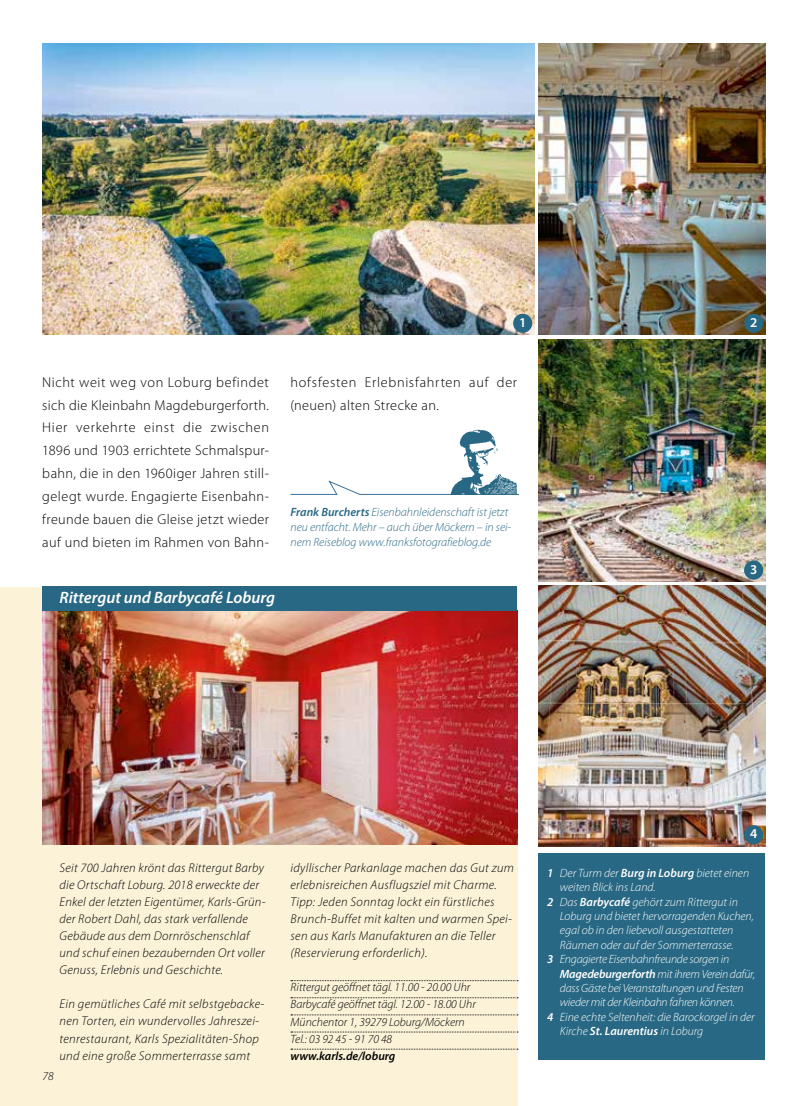
<style>
.page{position:relative;width:808px;height:1106px;background:#fff}
.page>*{position:absolute;margin:0;border:0;box-sizing:border-box;transform-origin:0 0}
.t1{font:italic 600 16.5px "Myriad Pro";color:#fff}
.t2{font:300 14.25px/22.8px "Myriad Pro";letter-spacing:.03em;color:#000;text-align:justify}
.t3{font:600 13.5px "Myriad Pro";color:#fff}
.t4{font:italic 300 12.75px/17.1px "Myriad Pro";letter-spacing:.025em;color:#000}
.t5{font:italic 300 12px "Myriad Pro";color:#fff}
.t6{font:italic 300 12px "Myriad Pro";letter-spacing:-.02em;color:#fff}
.t7{font:italic 300 12px/17.1px "Myriad Pro";color:#000}
.t8{font:italic 300 12px/15px "Myriad Pro";color:#286884}
.t9{font:italic 600 12px "Myriad Pro";color:#000}
.s1{font-weight:600}
</style>
<div class="page">
<div style="left:0;top:587px;width:517px;height:519px;background:#fbf2d8"></div>
<img style="left:43px;top:610px;width:474px;height:234px">
<svg style="left:291px;top:980px;width:227px;height:1px"></svg>
<svg style="left:291px;top:997px;width:227px;height:1px"></svg>
<svg style="left:291px;top:1014px;width:227px;height:1px"></svg>
<svg style="left:291px;top:1031px;width:227px;height:1px"></svg>
<svg style="left:291px;top:1048px;width:227px;height:1px"></svg>
<div style="left:43px;top:586px;width:474px;height:24px;background:#286884"></div>
<img style="left:539px;top:586px;width:226px;height:260px">
<img style="left:539px;top:44px;width:226px;height:291px">
<div style="left:539px;top:853px;width:226px;height:206px;background:#286884"></div>
<img style="left:42px;top:44px;width:492px;height:291px">
<img style="left:539px;top:339px;width:226px;height:242px">
<div style="left:513px;top:314px;width:19px;height:19px;background:#286884;border-radius:50%"></div>
<div style="left:744px;top:560px;width:19px;height:19px;background:#286884;border-radius:50%"></div>
<div style="left:744px;top:825px;width:19px;height:19px;background:#286884;border-radius:50%"></div>
<div style="left:744px;top:314px;width:19px;height:19px;background:#286884;border-radius:50%"></div>
<svg style="left:290px;top:480px;width:229px;height:15px"></svg>
<img style="left:450px;top:429px;width:67px;height:66px">
<p class="t3" style="left:519px;top:315px;width:9px">1</p>
<p class="t2" style="left:42px;top:371px;width:228px">Nicht weit weg von Loburg befindet sich die Kleinbahn Magdeburgerforth.<br>Hier verkehrte einst die zwischen 1896 und 1903 errichtete Schmalspur&shy;bahn, die in den 1960iger Jahren still&shy;gelegt wurde. Engagierte Eisenbahn&shy;freunde bauen die Gleise jetzt wieder auf und bieten im Rahmen von Bahn-</p>
<p class="t2" style="left:290px;top:371px;width:228px">hofsfesten Erlebnisfahrten auf der (neuen) alten Strecke an.</p>
<p class="t8" style="left:290px;top:505px;width:222px"><span class="s1">Frank Burcherts</span> Eisenbahnleidenschaft ist jetzt neu entfacht. Mehr – auch über Möckern – in sei&shy;nem Reiseblog www.franksfotografieblog.de</p>
<p class="t1" style="left:60px;top:588px;width:217px">Rittergut und Barbycafé Loburg</p>
<p class="t3" style="left:750px;top:315px;width:9px">2</p>
<p class="t3" style="left:750px;top:561px;width:9px">3</p>
<p class="t4" style="left:60px;top:859px;width:207px">Seit 700 Jahren krönt das Rittergut Barby die Ortschaft Loburg. 2018 erweckte der Enkel der letzten Eigentümer, Karls-Grün&shy;der Robert Dahl, das stark verfallende Gebäude aus dem Dornröschenschlaf und schuf einen bezaubernden Ort voller Genuss, Erlebnis und Geschichte.</p>
<p class="t4" style="left:60px;top:995px;width:206px">Ein gemütliches Café mit selbstgebacke&shy;nen Torten, ein wundervolles Jahreszei&shy;tenrestaurant, Karls Spezialitäten-Shop und eine große Sommerterrasse samt</p>
<p class="t7" style="left:43px;top:1068px;width:13px">78</p>
<p class="t4" style="left:291px;top:859px;width:225px">idyllischer Parkanlage machen das Gut zum erlebnisreichen Ausflugsziel mit Charme.<br>Tipp: Jeden Sonntag lockt ein fürstliches Brunch-Buffet mit kalten und warmen Spei&shy;sen aus Karls Manufakturen an die Teller (Reservierung erforderlich).</p>
<p class="t7" style="left:291px;top:979px;width:187px">Rittergut geöffnet tägl. 11.00 - 20.00 Uhr Barbycafé geöffnet tägl. 12.00 - 18.00 Uhr Münchentor 1, 39279 Loburg/Möckern Tel.: 03 92 45 - 91 70 48</p>
<p class="t9" style="left:291px;top:1049px;width:106px">www.karls.de/loburg</p>
<p class="t3" style="left:750px;top:826px;width:9px">4</p>
<p class="t5" style="left:547px;top:866px;width:204px"><span class="s1">1</span> Der Turm der <span class="s1">Burg in Loburg</span> bietet einen</p>
<p class="t5" style="left:560px;top:880px;width:97px">weiten Blick ins Land.</p>
<p class="t5" style="left:547px;top:895px;width:192px"><span class="s1">2</span> Das <span class="s1">Barbycafé</span> gehört zum Rittergut in</p>
<p class="t5" style="left:560px;top:909px;width:196px">Loburg und bietet hervorragenden Kuchen,</p>
<p class="t5" style="left:560px;top:924px;width:175px">egal ob in den liebevoll ausgestatteten</p>
<p class="t5" style="left:560px;top:938px;width:175px">Räumen oder auf der Sommerterrasse.</p>
<p class="t6" style="left:547px;top:952px;width:184px"><span class="s1">3</span> Engagierte Eisenbahnfreunde sorgen in</p>
<p class="t6" style="left:560px;top:967px;width:197px"><span class="s1">Magedeburgerforth</span> mit ihrem Verein dafür,</p>
<p class="t6" style="left:560px;top:981px;width:185px">dass Gäste bei Veranstaltungen und Festen</p>
<p class="t6" style="left:560px;top:996px;width:177px">wieder mit der Kleinbahn fahren können.</p>
<p class="t5" style="left:547px;top:1010px;width:209px"><span class="s1">4</span> Eine echte Seltenheit: die Barockorgel in der</p>
<p class="t5" style="left:560px;top:1024px;width:145px">Kirche <span class="s1">St. Laurentius</span> in Loburg</p>
</div>
